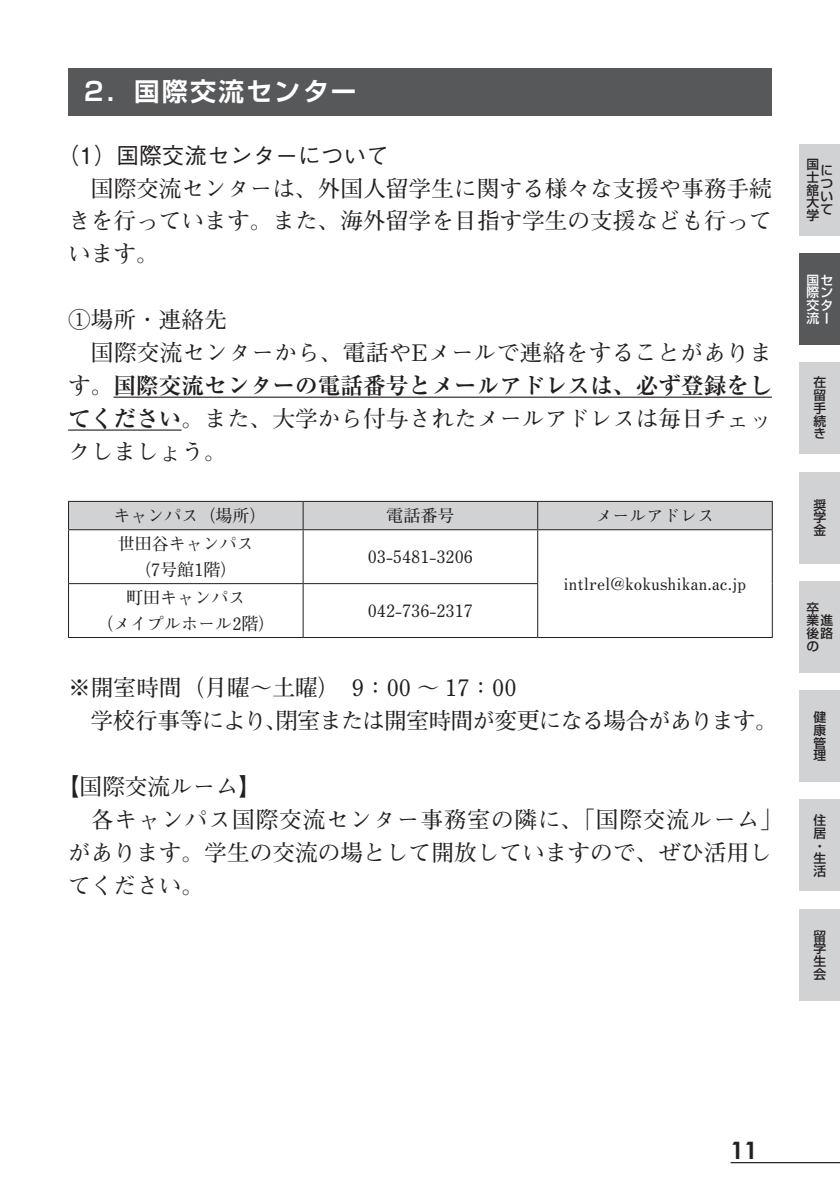
<style>
.page{position:relative;width:840px;height:1191px;background:#fff}
.page>*{position:absolute;margin:0;border:0;box-sizing:border-box;transform-origin:0 0}
.t1{font:700 25.6px "Shin Go Pro De";letter-spacing:.1em;color:#fff}
.t2{font:700 24px "Century Gothic";color:#231f20}
.t3{font:700 22.6px/32.8px "Futo Min A101 Pro";color:#231f20}
.t4{font:700 22.6px/32.8px "Futo Min A101 Pro";letter-spacing:-.025em;color:#231f20}
.t5{font:700 22.6px "Ryumin Pr 5";color:#231f20}
.t6{font:700 22.6px "Futo Min A101 Pro";letter-spacing:.035em;color:#231f20}
.t7{font:500 22.6px "Gothic BBB Pr 6 N";color:#231f20}
.t8{font:700 17px/25.6px "Futo Min A101 Pro";color:#231f20;text-align:center}
.t9{font:500 12.8px/12.8px "Shin Go Pro";color:#231f20;text-align:justify}
.t10{font:500 12.8px/12.8px "Shin Go Pro";color:#fff;text-align:justify}
.s1{font-family:"Futo Min A101 Pro"}
.s2{font-family:"Ryumin Pr 5"}
</style>
<div class="page">
<hr style="left:730px;top:1162px;width:109px;height:1px;background:#231f20">
<div style="left:799px;top:144px;width:40px;height:91px;background:#d1d2d4"></div>
<div style="left:799px;top:253px;width:40px;height:92px;background:#57585a"></div>
<div style="left:799px;top:362px;width:40px;height:92px;background:#d1d2d4"></div>
<div style="left:799px;top:472px;width:40px;height:91px;background:#d1d2d4"></div>
<div style="left:799px;top:581px;width:40px;height:91px;background:#d1d2d4"></div>
<div style="left:799px;top:690px;width:40px;height:92px;background:#d1d2d4"></div>
<div style="left:799px;top:799px;width:40px;height:92px;background:#d1d2d4"></div>
<div style="left:799px;top:909px;width:40px;height:91px;background:#d1d2d4"></div>
<div style="left:68px;top:68px;width:703px;height:47px;background:#57585a"></div>
<hr style="left:113px;top:396px;width:658px;height:2px;background:#231f20">
<hr style="left:68px;top:429px;width:113px;height:1px;background:#231f20">
<hr style="left:537px;top:530px;width:1px;height:53px;background:#231f20">
<hr style="left:303px;top:583px;width:235px;height:1px;background:#231f20">
<hr style="left:302px;top:584px;width:1px;height:53px;background:#231f20">
<hr style="left:537px;top:584px;width:1px;height:53px;background:#231f20">
<hr style="left:771px;top:530px;width:1px;height:53px;background:#231f20">
<hr style="left:68px;top:584px;width:1px;height:53px;background:#231f20">
<hr style="left:771px;top:583px;width:1px;height:54px;background:#231f20">
<hr style="left:68px;top:637px;width:235px;height:1px;background:#231f20">
<hr style="left:303px;top:637px;width:234px;height:1px;background:#231f20">
<hr style="left:537px;top:637px;width:235px;height:1px;background:#231f20">
<div style="left:68px;top:501px;width:704px;height:28px;background:#d1d2d4"></div>
<hr style="left:68px;top:529px;width:235px;height:1px;background:#231f20">
<hr style="left:303px;top:529px;width:234px;height:1px;background:#231f20">
<hr style="left:537px;top:529px;width:235px;height:1px;background:#231f20">
<hr style="left:68px;top:530px;width:1px;height:53px;background:#231f20">
<hr style="left:302px;top:530px;width:1px;height:53px;background:#231f20">
<hr style="left:68px;top:583px;width:235px;height:1px;background:#231f20">
<p class="t1" style="left:84px;top:71px;width:301px">2．国際交流センター　</p>
<p class="t7" style="left:57px;top:137px;width:333px">（1）国際交流センターについて</p>
<p class="t3" style="left:68px;top:169px;width:704px;text-align:justify;text-indent:23px">国際交流センターは、外国人留学生に関する様々な支援や事務手続きを行っています。また、海外留学を目指す学生の支援なども行っています。</p>
<p class="t3" style="left:91px;top:300px;width:682px;text-indent:-23px">①場所・連絡先<br>国際交流センターから、電話やEメールで連絡をすることがありま</p>
<p class="t5" style="left:68px;top:367px;width:704px"><span class="s1">す。</span>国際交流センターの電話番号とメールアドレスは、必ず登録をし</p>
<p class="t3" style="left:68px;top:399px;width:704px"><span class="s2">てください</span>。また、大学から付与されたメールアドレスは毎日チェックしましょう。</p>
<p class="t8" style="left:113px;top:501px;width:155px">キャンパス（場所）</p>
<p class="t8" style="left:386px;top:501px;width:70px">電話番号</p>
<p class="t8" style="left:595px;top:501px;width:121px">メールアドレス</p>
<p class="t8" style="left:118px;top:529px;width:138px">世田谷キャンパス（7号館1階）</p>
<p class="t8" style="left:367px;top:542px;width:107px">03-5481-3206</p>
<p class="t8" style="left:563px;top:569px;width:184px">intlrel@kokushikan.ac.jp</p>
<p class="t8" style="left:96px;top:583px;width:181px">町田キャンパス<br>（メイプルホール2階）</p>
<p class="t8" style="left:367px;top:596px;width:107px">042-736-2317</p>
<p class="t4" style="left:68px;top:669px;width:710px">※開室時間（月曜～土曜） 9：00 ～ 17：00<br>　 学校行事等により、閉室または開室時間が変更になる場合があります。</p>
<p class="t3" style="left:57px;top:767px;width:206px">【国際交流ルーム】</p>
<p class="t6" style="left:91px;top:802px;width:693px">各キャンパス国際交流センター事務室の隣に、「国際交流ルーム」</p>
<p class="t3" style="left:68px;top:833px;width:704px">があります。学生の交流の場として開放していますので、ぜひ活用し</p>
<p class="t3" style="left:68px;top:866px;width:138px">てください。</p>
<p class="t9" style="left:806px;top:156px;width:14px">国士舘大学</p>
<p class="t9" style="left:820px;top:163px;width:14px">について</p>
<p class="t10" style="left:806px;top:272px;width:28px">国セ際ン交タ流ー</p>
<p class="t9" style="left:813px;top:374px;width:14px">在留手続き</p>
<p class="t9" style="left:813px;top:497px;width:14px">奨学金</p>
<p class="t9" style="left:806px;top:600px;width:14px">卒</p>
<p class="t9" style="left:806px;top:638px;width:14px">の</p>
<p class="t9" style="left:806px;top:612px;width:28px">業進後路</p>
<p class="t9" style="left:813px;top:709px;width:14px">健康管理</p>
<p class="t9" style="left:813px;top:812px;width:14px;text-align:left">住居・生活</p>
<p class="t9" style="left:813px;top:928px;width:14px">留学生会</p>
<p class="t2" style="left:730px;top:1134px;width:28px">11</p>
</div>
